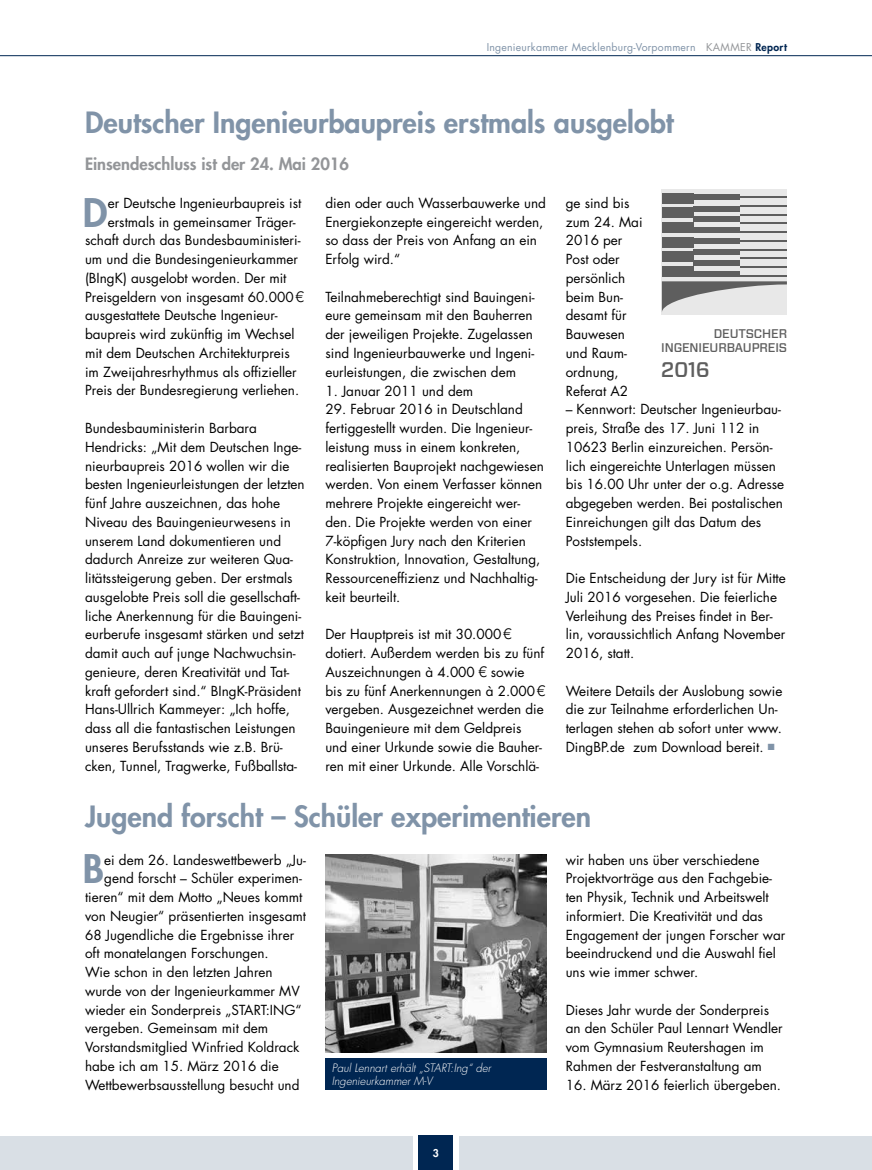
<style>
.page{position:relative;width:872px;height:1170px;background:#fff}
.page>*{position:absolute;margin:0;border:0;box-sizing:border-box;transform-origin:0 0}
.t1{font:800 38.4px "Futura";color:#8093a8}
.t2{font:800 28.5px "Futura";color:#8093a8}
.t3{font:500 21.15px "Forza";color:#5e5e5e}
.t4{font:800 16.5px "Futura";color:#939598}
.t5{font:13.5px/18.8px "Futura";color:#000}
.t6{font:500 12.6px/14.1px "Forza";letter-spacing:-.01em;color:#5e5e5e;text-align:right}
.t7{font:italic 300 11.25px/12.8px "Futura";color:#fff}
.t8{font:10.5px "Futura";letter-spacing:.02em;color:#8093a8}
.t9{font:800 10.5px "Futura";color:#fff}
.s1{color:#939598}
.s2{font-weight:800;color:#002652}
.s3{color:#8093a8}
.s4{font-family:"Helvetica Neue";font-weight:300;font-size:15px}
</style>
<div class="page">
<hr style="left:0;top:55px;width:872px;height:1px;background:#002652">
<div style="left:0;top:1135px;width:412px;height:34px;background:#d9dfe5"></div>
<div style="left:419px;top:1135px;width:34px;height:34px;background:#002652"></div>
<div style="left:459px;top:1135px;width:413px;height:34px;background:#d9dfe5"></div>
<div style="left:662px;top:189px;width:125px;height:125px;background:#e8e8e8"></div>
<svg style="left:662px;top:281px;width:125px;height:30px"></svg>
<div style="left:662px;top:207px;width:31px;height:11px;background:#5e5e5e"></div>
<div style="left:662px;top:222px;width:31px;height:11px;background:#5e5e5e"></div>
<div style="left:662px;top:236px;width:31px;height:11px;background:#5e5e5e"></div>
<div style="left:662px;top:251px;width:31px;height:11px;background:#5e5e5e"></div>
<div style="left:662px;top:266px;width:31px;height:10px;background:#5e5e5e"></div>
<div style="left:693px;top:271px;width:47px;height:6px;background:#5e5e5e"></div>
<div style="left:693px;top:260px;width:47px;height:6px;background:#5e5e5e"></div>
<div style="left:693px;top:249px;width:47px;height:6px;background:#5e5e5e"></div>
<div style="left:693px;top:238px;width:47px;height:6px;background:#5e5e5e"></div>
<div style="left:693px;top:228px;width:47px;height:5px;background:#5e5e5e"></div>
<div style="left:693px;top:217px;width:47px;height:5px;background:#5e5e5e"></div>
<div style="left:693px;top:206px;width:47px;height:5px;background:#5e5e5e"></div>
<hr style="left:740px;top:275px;width:47px;height:2px;background:#5e5e5e">
<hr style="left:740px;top:266px;width:47px;height:2px;background:#5e5e5e">
<hr style="left:740px;top:257px;width:47px;height:2px;background:#5e5e5e">
<hr style="left:740px;top:249px;width:47px;height:1px;background:#5e5e5e">
<hr style="left:740px;top:240px;width:47px;height:2px;background:#5e5e5e">
<hr style="left:740px;top:231px;width:47px;height:2px;background:#5e5e5e">
<hr style="left:740px;top:222px;width:47px;height:2px;background:#5e5e5e">
<hr style="left:740px;top:205px;width:47px;height:2px;background:#5e5e5e">
<hr style="left:740px;top:214px;width:47px;height:1px;background:#5e5e5e">
<div style="left:662px;top:193px;width:31px;height:11px;background:#5e5e5e"></div>
<div style="left:693px;top:194px;width:47px;height:6px;background:#5e5e5e"></div>
<hr style="left:740px;top:196px;width:47px;height:2px;background:#5e5e5e">
<div style="left:325px;top:1058px;width:221px;height:31px;background:#002652"></div>
<img style="left:325px;top:854px;width:221px;height:198px">
<p class="t8" style="left:486px;top:40px;width:302px">Ingenieurkammer Mecklenburg-Vorpommern <span class="s1">KAMMER</span> <span class="s2">Report</span></p>
<h2 class="t2" style="left:85px;top:103px;width:590px">Deutscher Ingenieurbaupreis erstmals ausgelobt</h2>
<p class="t4" style="left:85px;top:153px;width:265px">Einsendeschluss ist der 24. Mai 2016</p>
<p class="t5" style="left:566px;top:193px;width:78px">ge sind bis zum 24. Mai<br>2016 per<br>Post oder persönlich beim Bun&shy;desamt für<br>Bauwesen und Raum&shy;ordnung,<br>Referat A2</p>
<p class="t5" style="left:566px;top:399px;width:220px">– Kennwort: Deutscher Ingenieurbau&shy;preis, Straße des 17. Juni 112 in 10623 Berlin einzureichen. Persön&shy;lich eingereichte Unterlagen müssen bis 16.00 Uhr unter der o.g. Adresse abgegeben werden. Bei postalischen Einreichungen gilt das Datum des Poststempels.</p>
<p class="t5" style="left:566px;top:568px;width:222px">Die Entscheidung der Jury ist für Mitte Juli 2016 vorgesehen. Die feierliche Verleihung des Preises findet in Ber&shy;lin, voraussichtlich Anfang November 2016, statt.</p>
<p class="t5" style="left:566px;top:681px;width:218px">Weitere Details der Auslobung sowie die zur Teilnahme erforderlichen Un&shy;terlagen stehen ab sofort unter www.<br>DingBP.de zum Download bereit. <span class="s3">■</span></p>
<h1 class="t1" style="left:83px;top:187px;width:26px">D</h1>
<p class="t5" style="left:108px;top:193px;width:195px">er Deutsche Ingenieurbaupreis ist</p>
<p class="t5" style="left:325px;top:193px;width:222px">dien oder auch Wasserbauwerke und<br>Energiekonzepte eingereicht werden, so dass der Preis von Anfang an ein<br>Erfolg wird.“</p>
<p class="t5" style="left:325px;top:287px;width:211px">Teilnahmeberechtigt sind Bauingeni&shy;eure gemeinsam mit den Bauherren der jeweiligen Projekte. Zugelassen sind Ingenieurbauwerke und Ingeni&shy;eurleistungen, die zwischen dem</p>
<p class="t5" style="left:325px;top:381px;width:149px">1. Januar 2011 und dem</p>
<p class="t5" style="left:325px;top:400px;width:220px">29. Februar 2016 in Deutschland fertiggestellt wurden. Die Ingenieur&shy;leistung muss in einem konkreten, realisierten Bauprojekt nachgewiesen werden. Von einem Verfasser können mehrere Projekte eingereicht wer&shy;den. Die Projekte werden von einer 7-köpfigen Jury nach den Kriterien Konstruktion, Innovation, Gestaltung, Ressourceneffizienz und Nachhaltig&shy;keit beurteilt.</p>
<p class="t5" style="left:325px;top:625px;width:221px">Der Hauptpreis ist mit 30.000<span class="s4">€ </span>dotiert. Außerdem werden bis zu fünf Auszeichnungen à 4.000 <span class="s4">€</span> sowie<br>bis zu fünf Anerkennungen à 2.000<span class="s4">€ </span>vergeben. Ausgezeichnet werden die Bauingenieure mit dem Geldpreis und einer Urkunde sowie die Bauher&shy;ren mit einer Urkunde. Alle Vorschlä-</p>
<p class="t5" style="left:108px;top:212px;width:189px">erstmals in gemeinsamer Träger-</p>
<p class="t5" style="left:85px;top:231px;width:217px">schaft durch das Bundesbauministeri-</p>
<p class="t5" style="left:85px;top:249px;width:214px">um und die Bundesingenieurkammer</p>
<p class="t5" style="left:85px;top:268px;width:203px">(BIngK) ausgelobt worden. Der mit</p>
<p class="t5" style="left:85px;top:287px;width:220px">Preisgeldern von insgesamt 60.000<span class="s4">€</span></p>
<p class="t5" style="left:85px;top:306px;width:194px">ausgestattete Deutsche Ingenieur-</p>
<p class="t5" style="left:85px;top:324px;width:211px">baupreis wird zukünftig im Wechsel</p>
<p class="t5" style="left:85px;top:343px;width:206px">mit dem Deutschen Architekturpreis</p>
<p class="t5" style="left:85px;top:362px;width:213px">im Zweijahresrhythmus als offizieller</p>
<p class="t5" style="left:85px;top:381px;width:216px">Preis der Bundesregierung verliehen.</p>
<p class="t5" style="left:85px;top:418px;width:221px">Bundesbauministerin Barbara Hendricks: „Mit dem Deutschen Inge&shy;nieurbaupreis 2016 wollen wir die besten Ingenieurleistungen der letzten fünf Jahre auszeichnen, das hohe Niveau des Bauingenieurwesens in unserem Land dokumentieren und dadurch Anreize zur weiteren Qua&shy;litätssteigerung geben. Der erstmals ausgelobte Preis soll die gesellschaft&shy;liche Anerkennung für die Bauingeni&shy;eurberufe insgesamt stärken und setzt damit auch auf junge Nachwuchsin&shy;genieure, deren Kreativität und Tat&shy;kraft gefordert sind.“ BIngK-Präsident Hans-Ullrich Kammeyer: „Ich hoffe, dass all die fantastischen Leistungen unseres Berufsstands wie z.B. Brü&shy;cken, Tunnel, Tragwerke, Fußballsta-</p>
<p class="t6" style="left:661px;top:326px;width:127px">DEUTSCHER<br>INGENIEURBAUPREIS</p>
<h3 class="t3" style="left:661px;top:355px;width:50px">2016</h3>
<h2 class="t2" style="left:85px;top:797px;width:508px">Jugend forscht – Schüler experimentieren</h2>
<p class="t5" style="left:566px;top:849px;width:221px">wir haben uns über verschiedene Projektvorträge aus den Fachgebie&shy;ten Physik, Technik und Arbeitswelt informiert. Die Kreativität und das Engagement der jungen Forscher war beeindruckend und die Auswahl fiel uns wie immer schwer.</p>
<p class="t5" style="left:566px;top:999px;width:218px">Dieses Jahr wurde der Sonderpreis an den Schüler Paul Lennart Wendler vom Gymnasium Reutershagen im Rahmen der Festveranstaltung am</p>
<p class="t5" style="left:566px;top:1074px;width:217px">16. März 2016 feierlich übergeben.</p>
<h1 class="t1" style="left:83px;top:843px;width:23px">B</h1>
<p class="t5" style="left:104px;top:849px;width:203px">ei dem 26. Landeswettbewerb „Ju-</p>
<p class="t5" style="left:104px;top:868px;width:199px">gend forscht – Schüler experimen-</p>
<p class="t5" style="left:85px;top:887px;width:219px">tieren“ mit dem Motto „Neues kommt</p>
<p class="t5" style="left:85px;top:906px;width:222px">von Neugier“ präsentierten insgesamt</p>
<p class="t5" style="left:85px;top:924px;width:211px">68 Jugendliche die Ergebnisse ihrer</p>
<p class="t5" style="left:85px;top:943px;width:185px">oft monatelangen Forschungen.</p>
<p class="t5" style="left:85px;top:962px;width:189px">Wie schon in den letzten Jahren</p>
<p class="t5" style="left:85px;top:981px;width:216px">wurde von der Ingenieurkammer MV</p>
<p class="t5" style="left:85px;top:999px;width:218px">wieder ein Sonderpreis „START:ING“</p>
<p class="t5" style="left:85px;top:1018px;width:185px">vergeben. Gemeinsam mit dem</p>
<p class="t5" style="left:85px;top:1037px;width:216px">Vorstandsmitglied Winfried Koldrack</p>
<p class="t5" style="left:85px;top:1056px;width:195px">habe ich am 15. März 2016 die</p>
<p class="t5" style="left:85px;top:1074px;width:216px">Wettbewerbsausstellung besucht und</p>
<p class="t7" style="left:332px;top:1061px;width:161px">Paul Lennart erhält „START:Ing“ der<br>Ingenieurkammer M-V</p>
<p class="t9" style="left:433px;top:1145px;width:8px">3</p>
</div>
